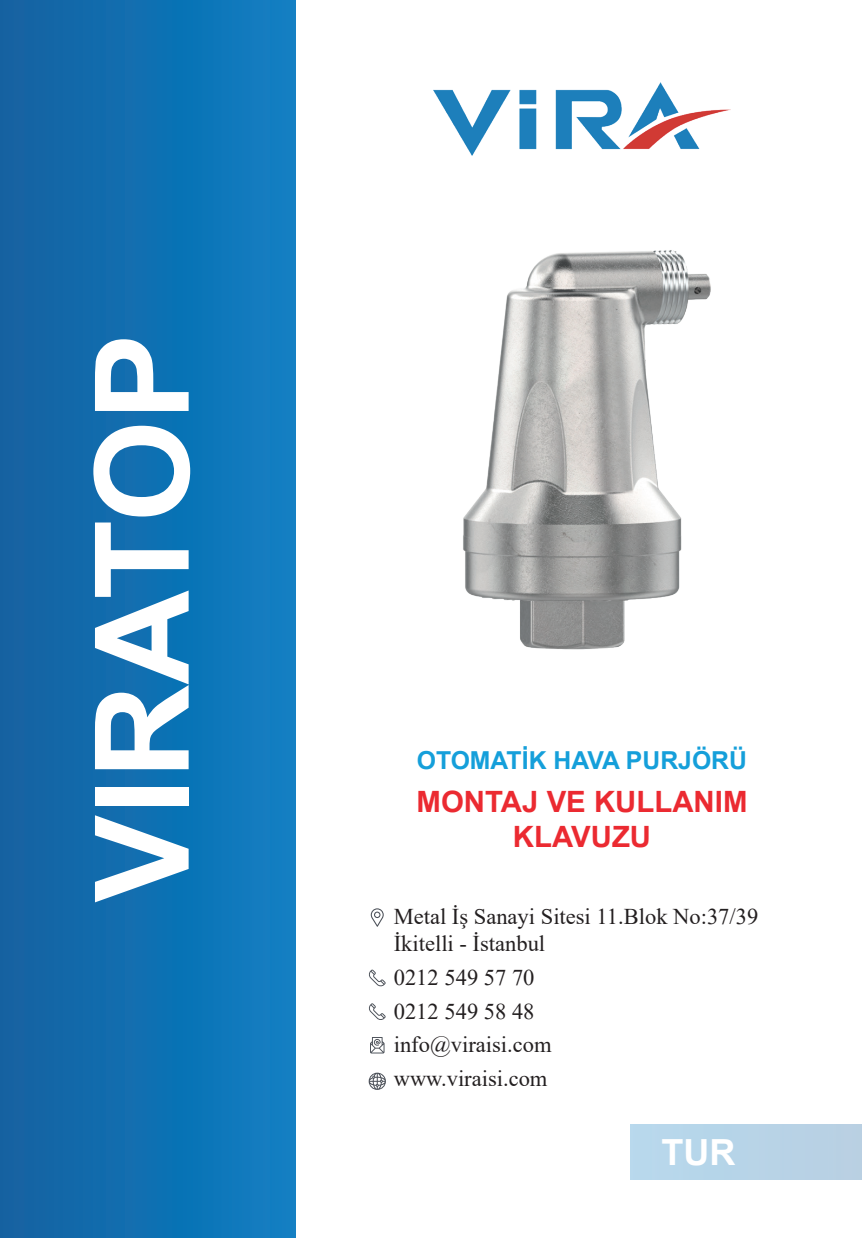
<style>
.page{position:relative;width:862px;height:1238px;background:#fff}
.page>*{position:absolute;margin:0;border:0;box-sizing:border-box;transform-origin:0 0}
.t1{font:700 130.72px "Arial";color:#fff}
.t2{font:700 36px "Arial";color:#fff}
.t3{font:700 29.25px/35.3px "Arial";color:#eb2a31;text-align:center}
.t4{font:700 24.75px "Arial";color:#159fda}
.t5{font:22.5px/33.8px "Times New Roman";color:#231f20}
</style>
<div class="page">
<img style="left:433px;top:82px;width:297px;height:74px">
<div style="left:629px;top:1124px;width:232px;height:55px;background:#b8d4e8"></div>
<svg style="left:368px;top:1072px;width:17px;height:17px"></svg>
<svg style="left:370px;top:1037px;width:14px;height:16px"></svg>
<svg style="left:369px;top:969px;width:16px;height:17px"></svg>
<svg style="left:369px;top:1003px;width:16px;height:17px"></svg>
<svg style="left:370px;top:908px;width:13px;height:18px"></svg>
<svg style="left:374px;top:911px;width:6px;height:7px"></svg>
<img style="left:295px;top:241px;width:416px;height:417px">
<div style="left:0;top:0;width:295px;height:1237px;background:linear-gradient(to right,#1461a0,#0e7fc3)"></div>
<h1 class="t1" style="left:50px;top:902px;width:570px;rotate:-90deg">VIRATOP</h1>
<p class="t4" style="left:416px;top:742px;width:332px">OTOMATİK HAVA PURJÖRÜ</p>
<h3 class="t3" style="left:416px;top:784px;width:332px">MONTAJ VE KULLANIM<br>KLAVUZU</h3>
<p class="t5" style="left:393px;top:902px;width:366px;line-height:27px">Metal İş Sanayi Sitesi 11.Blok No:37/39<br>İkitelli - İstanbul</p>
<p class="t5" style="left:393px;top:959px;width:159px">0212 549 57 70<br>0212 549 58 48 info@viraisi.com www.viraisi.com</p>
<h2 class="t2" style="left:661px;top:1127px;width:75px">TUR</h2>
</div>
